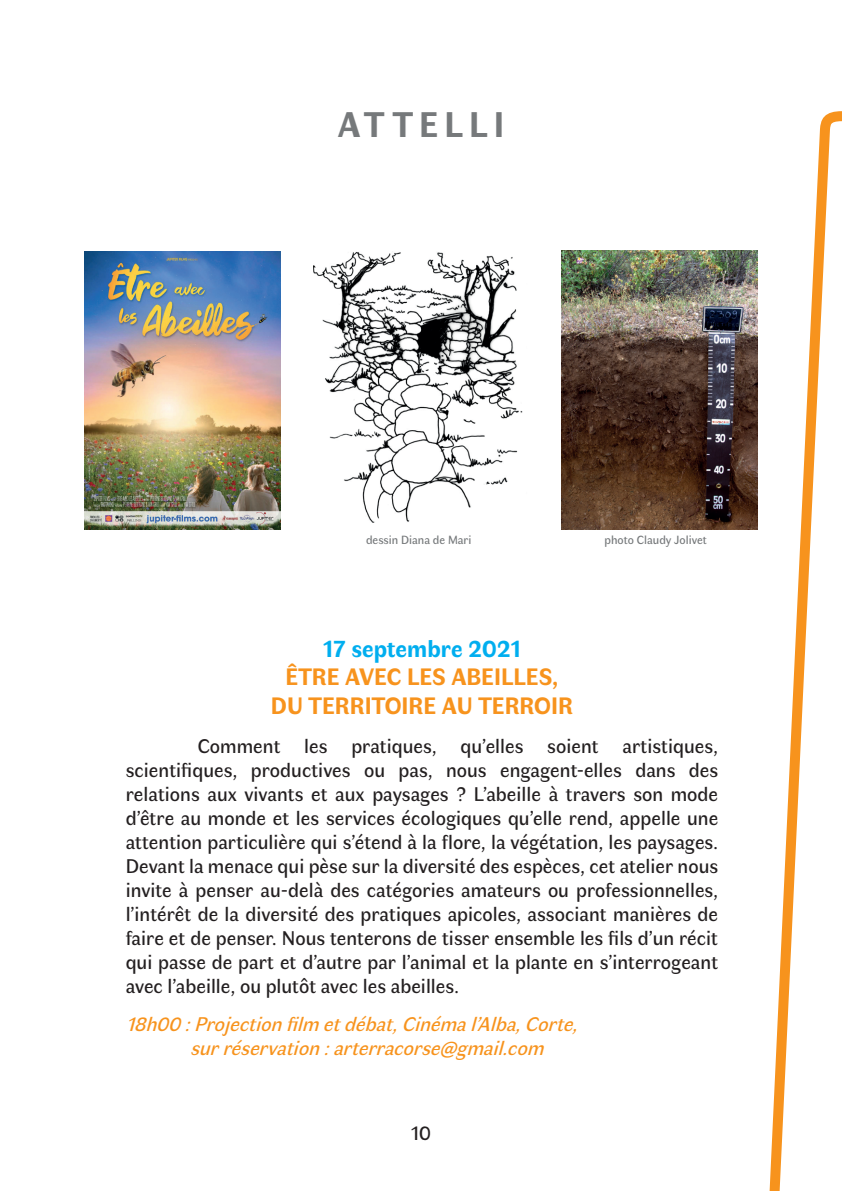
<style>
.page{position:relative;width:842px;height:1191px;background:#fff}
.page>*{position:absolute;margin:0;border:0;box-sizing:border-box;transform-origin:0 0}
.t1{font:700 36px "Faune Text";letter-spacing:.17em;color:#76797b}
.t2{font:700 24px/28.8px "Faune Text";color:#f7931d;text-align:center}
.t3{font:700 24px "Faune Text";color:#00aeef}
.t4{font:20px/24px "Faune Text";color:#231f20;text-align:justify}
.t5{font:italic 20px/24px "Faune Text";color:#f7931d}
.t6{font:12px "Faune Text";color:#76797b}
</style>
<div class="page">
<img style="left:84px;top:252px;width:197px;height:278px">
<img style="left:561px;top:250px;width:197px;height:280px">
<img style="left:314px;top:251px;width:209px;height:271px">
<svg style="left:769px;top:111px;width:73px;height:1080px"></svg>
<h1 class="t1" style="left:338px;top:99px;width:168px">ATTELLI</h1>
<p class="t6" style="left:366px;top:532px;width:107px">dessin Diana de Mari</p>
<p class="t6" style="left:605px;top:532px;width:104px">photo Claudy Jolivet</p>
<p class="t3" style="left:323px;top:631px;width:200px">17 septembre 2021</p>
<p class="t2" style="left:271px;top:661px;width:303px">ÊTRE AVEC LES ABEILLES,<br>DU TERRITOIRE AU TERROIR</p>
<p class="t4" style="left:126px;top:733px;width:594px;text-indent:72px">Comment les pratiques, qu’elles soient artistiques, scientifiques, productives ou pas, nous engagent-elles dans des relations aux vivants et aux paysages ? L’abeille à travers son mode d’être au monde et les services écologiques qu’elle rend, appelle une attention particulière qui s’étend à la flore, la végétation, les paysages.<br>Devant la menace qui pèse sur la diversité des espèces, cet atelier nous invite à penser au-delà des catégories amateurs ou professionnelles, l’intérêt de la diversité des pratiques apicoles, associant manières de faire et de penser. Nous tenterons de tisser ensemble les fils d’un récit qui passe de part et d’autre par l’animal et la plante en s’interrogeant avec l’abeille, ou plutôt avec les abeilles.</p>
<p class="t5" style="left:190px;top:1011px;width:395px;text-indent:-64px">18h00:Projectionfilm etdébat,Cinémal’Alba,Corte, surréservation:arterracorse@gmail.com</p>
<p class="t4" style="left:411px;top:1120px;width:21px">10</p>
</div>
